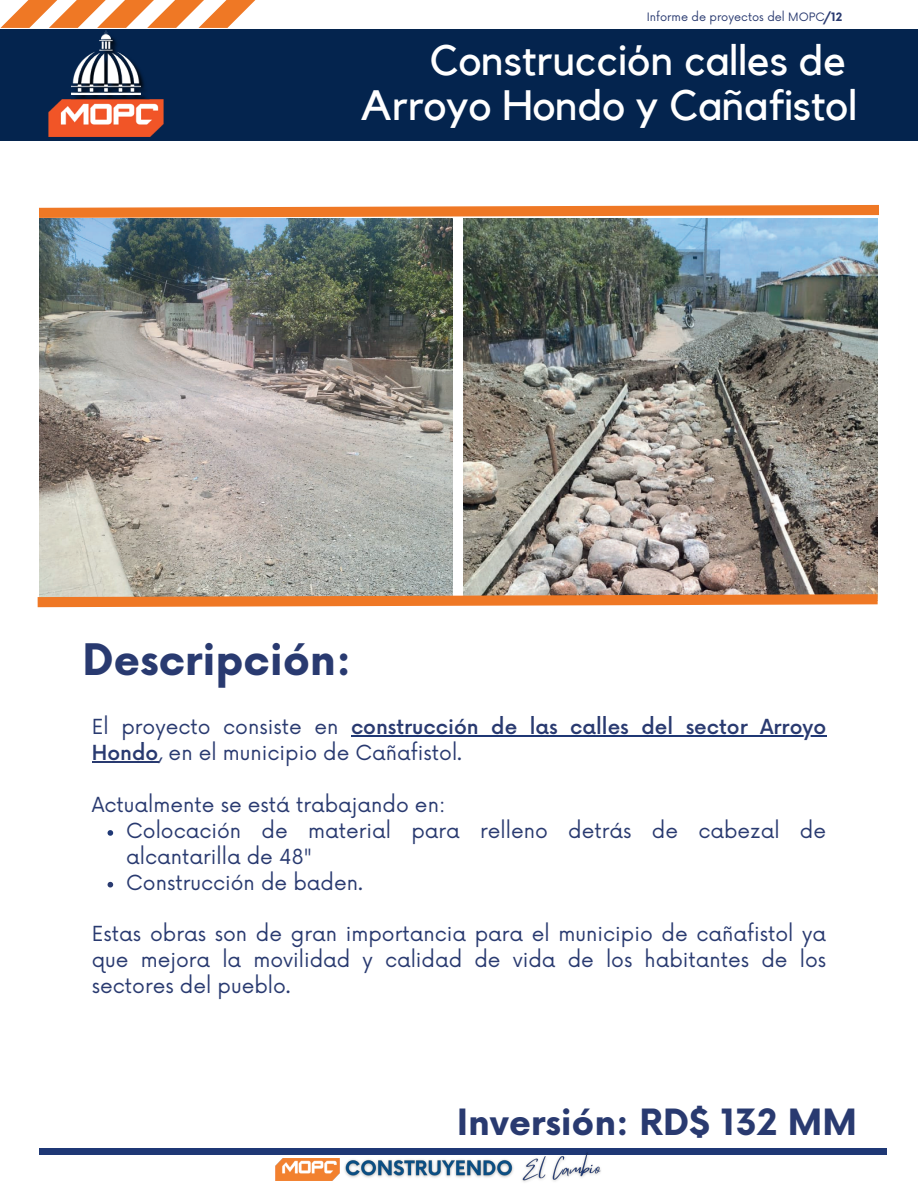
<style>
.page{position:relative;width:918px;height:1188px;background:#fff}
.page>*{position:absolute;margin:0;border:0;box-sizing:border-box;transform-origin:0 0}
.t1{font:42.3px/44.4px "Kollektif";color:#fff;text-align:right}
.t2{font:700 42.3px "Now";color:#293a70}
.t3{font:700 35.25px "Now";color:#293a70}
.t4{font:20.25px/25.8px "Now";color:#293a70}
.t5{font:11.25px "Now";color:#293a70}
.s1{font-weight:700}
.s2{font-weight:500}
</style>
<div class="page">
<img style="left:39px;top:223px;width:414px;height:366px">
<img style="left:463px;top:223px;width:414px;height:366px">
<div style="left:0;top:29px;width:918px;height:112px;background:#04244e"></div>
<img style="left:48px;top:31px;width:116px;height:106px">
<svg style="left:39px;top:204px;width:840px;height:19px"></svg>
<svg style="left:37px;top:589px;width:841px;height:19px"></svg>
<div style="left:39px;top:1148px;width:848px;height:6px;background:#1f3875"></div>
<img style="left:517px;top:1152px;width:90px;height:30px">
<img style="left:344px;top:1156px;width:174px;height:26px">
<img style="left:275px;top:1159px;width:64px;height:21px">
<svg style="left:108px;top:830px;width:5px;height:6px"></svg>
<svg style="left:108px;top:882px;width:5px;height:5px"></svg>
<hr style="left:351px;top:736px;width:475px;height:1px;background:#1f3875">
<hr style="left:92px;top:761px;width:66px;height:2px;background:#293a70">
<svg style="left:0;top:0;width:256px;height:28px"></svg>
<p class="t5" style="left:647px;top:7px;width:197px">Informe de proyectos del MOPC<span class="s1">/12</span></p>
<h1 class="t1" style="left:361px;top:39px;width:498px">Construcción calles de<br>Arroyo Hondo y Cañafistol</h1>
<h1 class="t2" style="left:82px;top:628px;width:271px">Descripción:</h1>
<p class="t4" style="left:92px;top:713px;width:736px">El proyecto consiste en <span class="s2">construcción de las calles del sector Arroyo<br>Hondo</span>, en el municipio de Cañafistol.</p>
<p class="t4" style="left:92px;top:790px;width:355px">Actualmente se está trabajando en:</p>
<p class="t4" style="left:126px;top:816px;width:701px">Colocación de material para relleno detrás de cabezal de alcantarilla de 48"<br>Construcción de baden.</p>
<p class="t4" style="left:92px;top:920px;width:736px;text-align:justify">Estas obras son de gran importancia para el municipio de cañafistol ya que mejora la movilidad y calidad de vida de los habitantes de los sectores del pueblo.</p>
<h2 class="t3" style="left:457px;top:1096px;width:402px">Inversión: RD$ 132 MM</h2>
</div>
